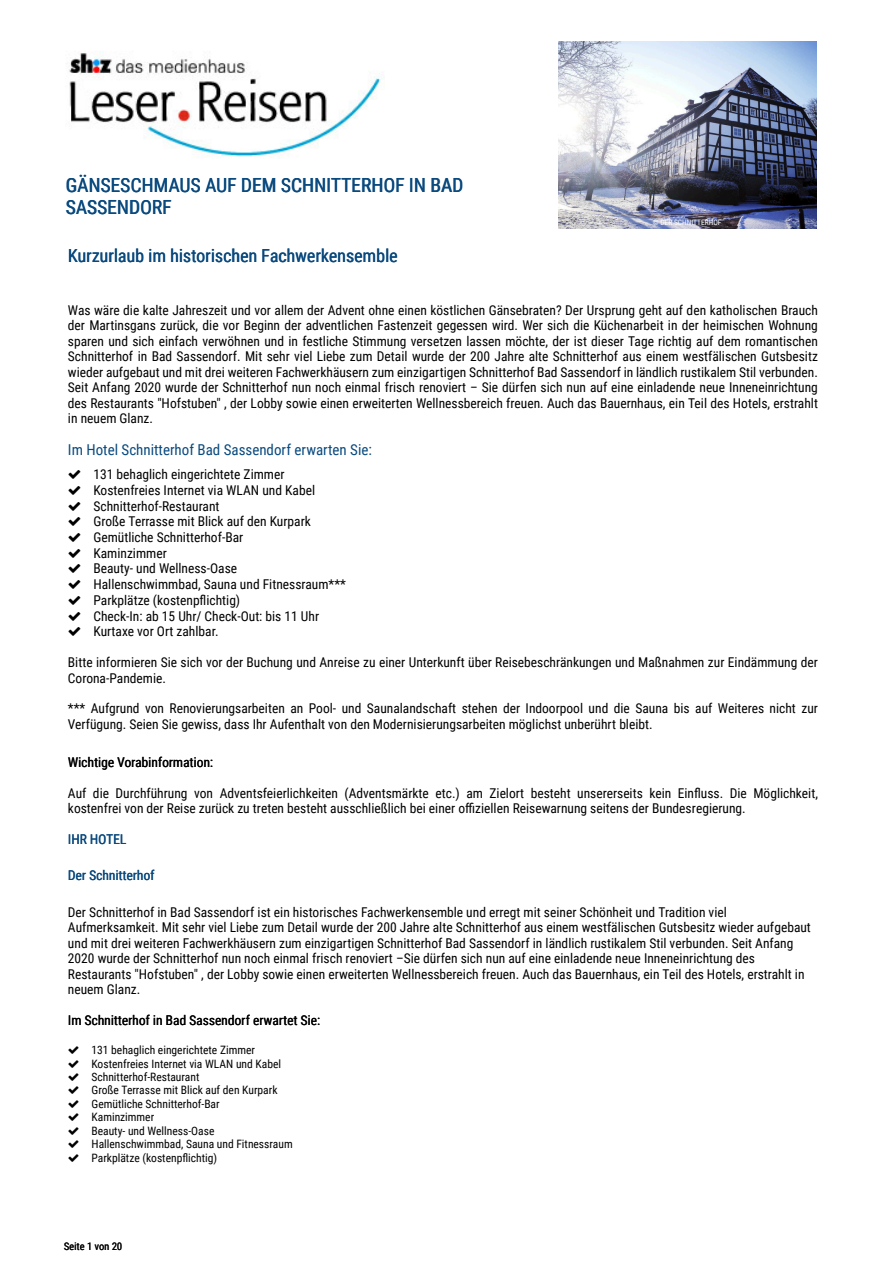
<style>
.page{position:relative;width:893px;height:1263px;background:#fff}
.page>*{position:absolute;margin:0;border:0;box-sizing:border-box;transform-origin:0 0}
.t1{font:19.5px/22.5px "Roboto Condensed";color:#0a4a7e}
.t2{font:18px "Roboto Condensed";color:#0a4a7e}
.t3{font:15px "Roboto Condensed";color:#0a4a7e}
.t4{font:13.5px/15.6px "Roboto Condensed";color:#000}
.t5{font:13.5px "Roboto Condensed";color:#0a4a7e}
.t6{font:11.55px/13.5px "Roboto Condensed";color:#000}
.t7{font:10.5px "Roboto Condensed";color:#000}
.t8{font:7.5px "Roboto Condensed";color:#fff}
</style>
<div class="page">
<img style="left:69px;top:51px;width:316px;height:108px">
<img style="left:558px;top:41px;width:258px;height:188px">
<h1 class="t1" style="left:66px;top:175px;width:400px">GÄNSESCHMAUS AUF DEM SCHNITTERHOF IN BAD<br>SASSENDORF</h1>
<h2 class="t2" style="left:68px;top:247px;width:331px">Kurzurlaub im historischen Fachwerkensemble</h2>
<p class="t8" style="left:653px;top:219px;width:70px">© DER SCHNITTERHOF</p>
<p class="t4" style="left:68px;top:303px;width:751px;text-align:justify">Was wäre die kalte Jahreszeit und vor allem der Advent ohne einen köstlichen Gänsebraten? Der Ursprung geht auf den katholischen Brauch der Martinsgans zurück, die vor Beginn der adventlichen Fastenzeit gegessen wird. Wer sich die Küchenarbeit in der heimischen Wohnung sparen und sich einfach verwöhnen und in festliche Stimmung versetzen lassen möchte, der ist dieser Tage richtig auf dem romantischen Schnitterhof in Bad Sassendorf. Mit sehr viel Liebe zum Detail wurde der 200 Jahre alte Schnitterhof aus einem westfälischen Gutsbesitz wieder aufgebaut und mit drei weiteren Fachwerkhäusern zum einzigartigen Schnitterhof Bad Sassendorf in ländlich rustikalem Stil verbunden.<br>Seit Anfang 2020 wurde der Schnitterhof nun noch einmal frisch renoviert – Sie dürfen sich nun auf eine einladende neue Inneneinrichtung des Restaurants "Hofstuben" , der Lobby sowie einen erweiterten Wellnessbereich freuen. Auch das Bauernhaus, ein Teil des Hotels, erstrahlt in neuem Glanz.</p>
<p class="t3" style="left:68px;top:443px;width:306px">Im Hotel Schnitterhof Bad Sassendorf erwarten Sie:</p>
<p class="t4" style="left:93px;top:467px;width:254px">131 behaglich eingerichtete Zimmer<br>Kostenfreies Internet via WLAN und Kabel<br>Schnitterhof-Restaurant<br>Große Terrasse mit Blick auf den Kurpark<br>Gemütliche Schnitterhof-Bar<br>Kaminzimmer<br>Beauty- und Wellness-Oase<br>Hallenschwimmbad, Sauna und Fitnessraum***<br>Parkplätze (kostenpflichtig)<br>Check-In: ab 15 Uhr/ Check-Out: bis 11 Uhr<br>Kurtaxe vor Ort zahlbar.</p>
<p class="t4" style="left:68px;top:655px;width:751px">Bitte informieren Sie sich vor der Buchung und Anreise zu einer Unterkunft über Reisebeschränkungen und Maßnahmen zur Eindämmung der<br>Corona-Pandemie.</p>
<p class="t4" style="left:68px;top:701px;width:751px">*** Aufgrund von Renovierungsarbeiten an Pool- und Saunalandschaft stehen der Indoorpool und die Sauna bis auf Weiteres nicht zur<br>Verfügung. Seien Sie gewiss, dass Ihr Aufenthalt von den Modernisierungsarbeiten möglichst unberührt bleibt.</p>
<p class="t4" style="left:68px;top:755px;width:147px">Wichtige Vorabinformation:</p>
<p class="t4" style="left:68px;top:786px;width:751px">Auf die Durchführung von Adventsfeierlichkeiten (Adventsmärkte etc.) am Zielort besteht unsererseits kein Einfluss. Die Möglichkeit, kostenfrei von der Reise zurück zu treten besteht ausschließlich bei einer offiziellen Reisewarnung seitens der Bundesregierung.</p>
<p class="t5" style="left:68px;top:833px;width:60px">IHR HOTEL</p>
<p class="t5" style="left:68px;top:869px;width:88px">Der Schnitterhof</p>
<p class="t4" style="left:68px;top:905px;width:744px">Der Schnitterhof in Bad Sassendorf ist ein historisches Fachwerkensemble und erregt mit seiner Schönheit und Tradition viel Aufmerksamkeit. Mit sehr viel Liebe zum Detail wurde der 200 Jahre alte Schnitterhof aus einem westfälischen Gutsbesitz wieder aufgebaut und mit drei weiteren Fachwerkhäusern zum einzigartigen Schnitterhof Bad Sassendorf in ländlich rustikalem Stil verbunden. Seit Anfang 2020 wurde der Schnitterhof nun noch einmal frisch renoviert –Sie dürfen sich nun auf eine einladende neue Inneneinrichtung des Restaurants "Hofstuben" , der Lobby sowie einen erweiterten Wellnessbereich freuen. Auch das Bauernhaus, ein Teil des Hotels, erstrahlt in neuem Glanz.</p>
<p class="t4" style="left:68px;top:1013px;width:254px">Im Schnitterhof in Bad Sassendorf erwartet Sie:</p>
<p class="t6" style="left:92px;top:1044px;width:203px">131 behaglich eingerichtete Zimmer<br>Kostenfreies Internet via WLAN und Kabel<br>Schnitterhof-Restaurant<br>Große Terrasse mit Blick auf den Kurpark<br>Gemütliche Schnitterhof-Bar<br>Kaminzimmer<br>Beauty- und Wellness-Oase<br>Hallenschwimmbad, Sauna und Fitnessraum<br>Parkplätze (kostenpflichtig)</p>
<p class="t7" style="left:64px;top:1242px;width:60px">Seite 1 von 20</p>
</div>
